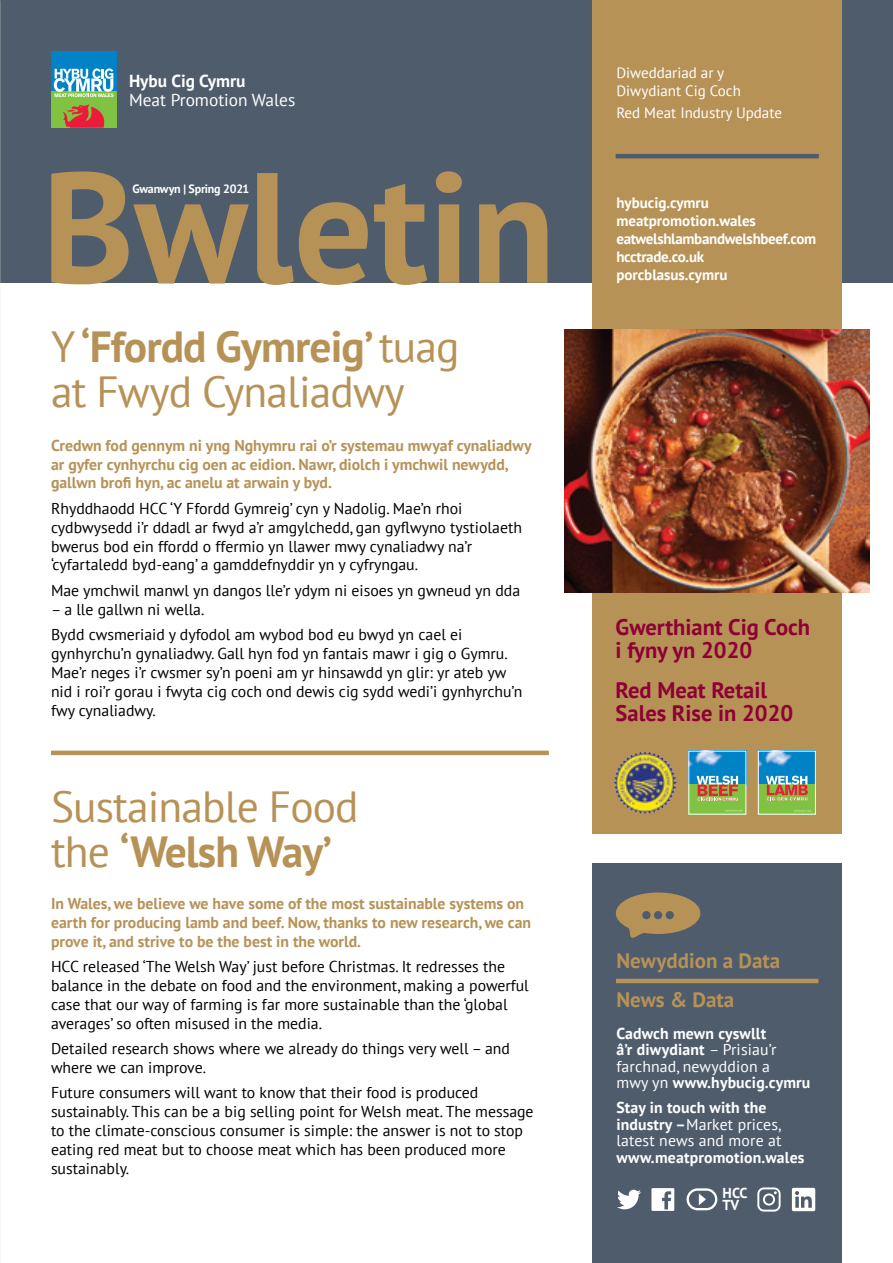
<style>
.page{position:relative;width:893px;height:1263px;background:#fff}
.page>*{position:absolute;margin:0;border:0;box-sizing:border-box;transform-origin:0 0}
.t1{font:700 156.75px "PT Sans";color:#b79257}
.t2{font:43.5px/45px "PT Sans";letter-spacing:-.02em;color:#b79257}
.t3{font:700 22.5px/23.2px "PT Sans";color:#8d0134}
.t4{font:700 21px "PT Sans";color:#b79257}
.t5{font:17.4px "PT Sans";color:#fff}
.t6{font:700 17.4px "PT Sans";color:#fff}
.t7{font:15.75px/18.9px "PT Sans";color:#000}
.t8{font:700 15.75px/18.9px "PT Sans";color:#b79257}
.t9{font:700 15.75px/16.5px "PT Sans";letter-spacing:.01em;color:#fff}
.t10{font:15.75px/16.5px "PT Sans";letter-spacing:.01em;color:#fff}
.t11{font:700 15px/18px "PT Sans";color:#fff}
.t12{font:15px/18px "PT Sans";color:#fff}
.t13{font:700 14.4px/12px "PT Sans";color:#fff}
.t14{font:700 12px "PT Sans";letter-spacing:-.02em;color:#fff}
.s1{font-weight:700}
.s2{font-weight:400}
</style>
<div class="page">
<div style="left:592px;top:864px;width:250px;height:399px;background:#4e5c6c"></div>
<div style="left:0;top:0;width:893px;height:283px;background:#4e5c6c"></div>
<div style="left:51px;top:51px;width:66px;height:41px;background:#0082c6"></div>
<div style="left:51px;top:91px;width:66px;height:37px;background:#80c342"></div>
<svg style="left:54px;top:68px;width:60px;height:29px"></svg>
<svg style="left:63px;top:104px;width:42px;height:24px"></svg>
<hr style="left:51px;top:751px;width:498px;height:4px;background:#b79257">
<hr style="left:616px;top:979px;width:202px;height:4px;background:#b79257">
<svg style="left:616px;top:892px;width:84px;height:46px"></svg>
<div style="left:642px;top:911px;width:8px;height:8px;background:#4e5c6c;border-radius:50%"></div>
<div style="left:654px;top:911px;width:8px;height:8px;background:#4e5c6c;border-radius:50%"></div>
<div style="left:666px;top:911px;width:8px;height:8px;background:#4e5c6c;border-radius:50%"></div>
<svg style="left:617px;top:1190px;width:24px;height:19px"></svg>
<div style="left:651px;top:1188px;width:23px;height:23px;background:#fff"></div>
<svg style="left:662px;top:1191px;width:9px;height:18px"></svg>
<svg style="left:699px;top:1193px;width:7px;height:12px"></svg>
<div style="left:687px;top:1188px;width:30px;height:22px;border:2px solid #fff;border-radius:10px"></div>
<div style="left:763px;top:1193px;width:12px;height:12px;border:2px solid #fff;border-radius:50%"></div>
<div style="left:757px;top:1187px;width:24px;height:24px;border:2px solid #fff;border-radius:5px"></div>
<div style="left:792px;top:1188px;width:23px;height:23px;background:#fff;border-radius:2px"></div>
<svg style="left:795px;top:1191px;width:17px;height:17px"></svg>
<div style="left:592px;top:0;width:250px;height:834px;background:#b79257"></div>
<hr style="left:616px;top:154px;width:203px;height:4px;background:#4e5c6c">
<img style="left:613px;top:751px;width:64px;height:63px">
<img style="left:690px;top:753px;width:54px;height:31px">
<div style="left:689px;top:784px;width:57px;height:30px;background:#80c342"></div>
<svg style="left:697px;top:776px;width:41px;height:25px"></svg>
<svg style="left:725px;top:810px;width:18px;height:1px"></svg>
<img style="left:760px;top:753px;width:54px;height:31px">
<div style="left:758px;top:784px;width:58px;height:30px;background:#80c342"></div>
<svg style="left:766px;top:776px;width:42px;height:24px"></svg>
<svg style="left:794px;top:810px;width:17px;height:2px"></svg>
<div style="left:758px;top:751px;width:58px;height:63px;border:1px solid #fff"></div>
<img style="left:0;top:0;width:1px;height:458px">
<img style="left:565px;top:330px;width:304px;height:262px">
<p class="t6" style="left:129px;top:70px;width:118px">Hybu Cig Cymru</p>
<p class="t5" style="left:129px;top:89px;width:168px">Meat Promotion Wales</p>
<h1 class="t1" style="left:42px;top:123px;width:515px">Bwletin</h1>
<p class="t14" style="left:132px;top:181px;width:118px">Gwanwyn | Spring 2021</p>
<h2 class="t2" style="left:51px;top:323px;width:410px">Y <span class="s1">‘Ffordd Gymreig’</span> tuag at Fwyd Cynaliadwy</h2>
<p class="t8" style="left:51px;top:435px;width:482px">Credwn fod gennym ni yng Nghymru rai o’r systemau mwyaf cynaliadwy ar gyfer cynhyrchu cig oen ac eidion. Nawr, diolch i ymchwil newydd, gallwn brofi hyn, ac anelu at arwain y byd.</p>
<p class="t7" style="left:51px;top:498px;width:472px">Rhyddhaodd HCC ‘Y Ffordd Gymreig’ cyn y Nadolig. Mae’n rhoi cydbwysedd i’r ddadl ar fwyd a’r amgylchedd, gan gyflwyno tystiolaeth bwerus bod ein ffordd o ffermio yn llawer mwy cynaliadwy na’r ‘cyfartaledd byd-eang’ a gamddefnyddir yn y cyfryngau.</p>
<p class="t7" style="left:51px;top:580px;width:471px">Mae ymchwil manwl yn dangos lle’r ydym ni eisoes yn gwneud yn dda</p>
<p class="t7" style="left:51px;top:596px;width:413px;line-height:25.3px">– a lle gallwn ni wella.<br>Bydd cwsmeriaid y dyfodol am wybod bod eu bwyd yn cael ei</p>
<p class="t7" style="left:51px;top:643px;width:473px">gynhyrchu’n gynaliadwy. Gall hyn fod yn fantais mawr i gig o Gymru.<br>Mae’r neges i’r cwsmer sy’n poeni am yr hinsawdd yn glir: yr ateb yw nid i roi’r gorau i fwyta cig coch ond dewis cig sydd wedi’i gynhyrchu’n fwy cynaliadwy.</p>
<h2 class="t2" style="left:51px;top:783px;width:309px">Sustainable Food the <span class="s1">‘Welsh Way’</span></h2>
<p class="t8" style="left:51px;top:894px;width:482px">In Wales, we believe we have some of the most sustainable systems on earth for producing lamb and beef. Now, thanks to new research, we can prove it, and strive to be the best in the world.</p>
<p class="t7" style="left:51px;top:957px;width:479px">HCC released ‘The Welsh Way’ just before Christmas. It redresses the balance in the debate on food and the environment, making a powerful case that our way of farming is far more sustainable than the ‘global averages’ so often misused in the media.</p>
<p class="t7" style="left:51px;top:1039px;width:460px">Detailed research shows where we already do things very well – and where we can improve.</p>
<p class="t7" style="left:51px;top:1083px;width:484px">Future consumers will want to know that their food is produced sustainably. This can be a big selling point for Welsh meat. The message to the climate-conscious consumer is simple: the answer is not to stop eating red meat but to choose meat which has been produced more sustainably.</p>
<p class="t12" style="left:616px;top:63px;width:126px">Diweddariad ar y<br>Diwydiant Cig Coch</p>
<p class="t12" style="left:616px;top:103px;width:167px">Red Meat Industry Update</p>
<p class="t11" style="left:616px;top:194px;width:201px">hybucig.cymru meatpromotion.wales eatwelshlambandwelshbeef.com hcctrade.co.uk porcblasus.cymru</p>
<h3 class="t3" style="left:616px;top:614px;width:196px">Gwerthiant Cig Coch i fyny yn 2020</h3>
<h3 class="t3" style="left:616px;top:678px;width:179px">Red Meat Retail<br>Sales Rise in 2020</h3>
<h3 class="t4" style="left:616px;top:947px;width:165px">Newyddion a Data</h3>
<h3 class="t4" style="left:616px;top:986px;width:119px">News &amp; Data</h3>
<p class="t9" style="left:616px;top:1025px;width:195px">Cadwch mewn cyswllt<br>â’r diwydiant <span class="s2">– Prisiau’r farchnad, newyddion a<br>mwy yn</span> www.hybucig.cymru</p>
<p class="t10" style="left:616px;top:1099px;width:167px"><span class="s1">Stay in touch with the industry –</span>Market prices, latest news and more at</p>
<p class="t9" style="left:616px;top:1149px;width:190px">www.meatpromotion.wales</p>
<p class="t13" style="left:723px;top:1187px;width:26px">HCC<br>TV</p>
</div>
